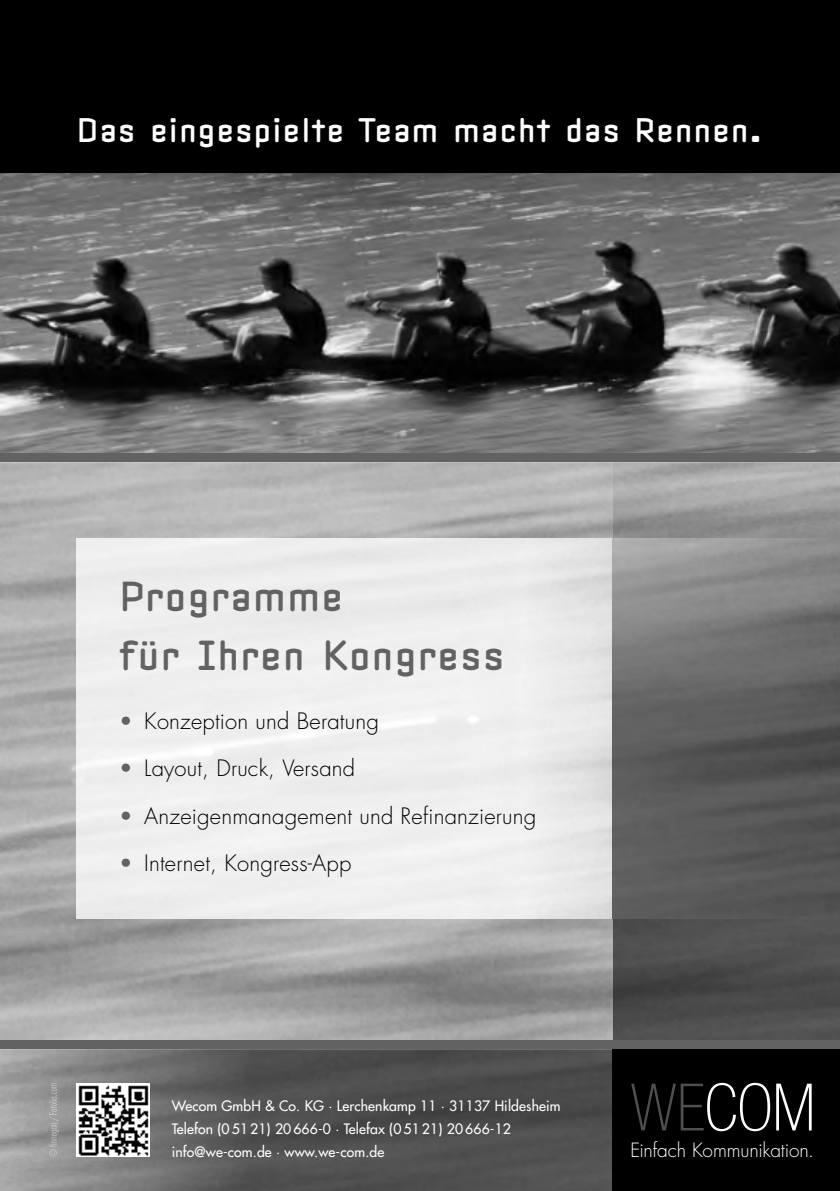
<style>
.page{position:relative;width:840px;height:1191px;background:#fff}
.page>*{position:absolute;margin:0;border:0;box-sizing:border-box;transform-origin:0 0}
.t1{font:40px/58.6px "Clicker";color:#626262}
.t2{font:32.4px "Clicker";color:#fff}
.t3{font:300 22px "Futura";letter-spacing:.01em;color:#000}
.t4{font:300 19.2px "Futura";letter-spacing:-.01em;color:#fff}
.t5{font:14px/22.8px "Futura";letter-spacing:.01em;color:#fff}
.s1{color:#626262}
</style>
<div class="page">
<img style="left:0;top:173px;width:839px;height:281px">
<div style="left:0;top:0;width:839px;height:173px;background:#000"></div>
<img style="left:612px;top:462px;width:227px;height:578px">
<img style="left:0;top:1049px;width:612px;height:142px">
<img style="left:77px;top:1083px;width:73px;height:73px">
<div style="left:0;top:454px;width:839px;height:8px;background:#626262"></div>
<div style="left:612px;top:1049px;width:227px;height:142px;background:#000"></div>
<svg style="left:631px;top:1082px;width:180px;height:49px"></svg>
<div style="left:0;top:1040px;width:839px;height:9px;background:#626262"></div>
<img style="left:49px;top:1083px;width:10px;height:73px">
<h2 class="t2" style="left:77px;top:110px;width:686px">Das eingespielte Team macht das Rennen.</h2>
<h1 class="t1" style="left:119px;top:566px;width:387px">Programme<br>für Ihren Kongress</h1>
<h3 class="t3" style="left:119px;top:707px;width:261px"><span class="s1">•</span> Konzeption und Beratung</h3>
<h3 class="t3" style="left:119px;top:755px;width:237px"><span class="s1">•</span> Layout, Druck, Versand</h3>
<h3 class="t3" style="left:119px;top:802px;width:418px"><span class="s1">•</span> Anzeigenmanagement und Refinanzierung</h3>
<h3 class="t3" style="left:119px;top:849px;width:234px"><span class="s1">•</span> Internet, Kongress-App</h3>
<p class="t5" style="left:171px;top:1094px;width:390px">Wecom GmbH &amp; Co. KG · Lerchenkamp 11 · 31137 Hildesheim<br>Telefon (0 51 21) 20 666-0 · Telefax (0 51 21) 20 666-12 info@we-com.de · www.we-com.de</p>
<h3 class="t4" style="left:630px;top:1138px;width:185px">Einfach Kommunikation.</h3>
</div>
